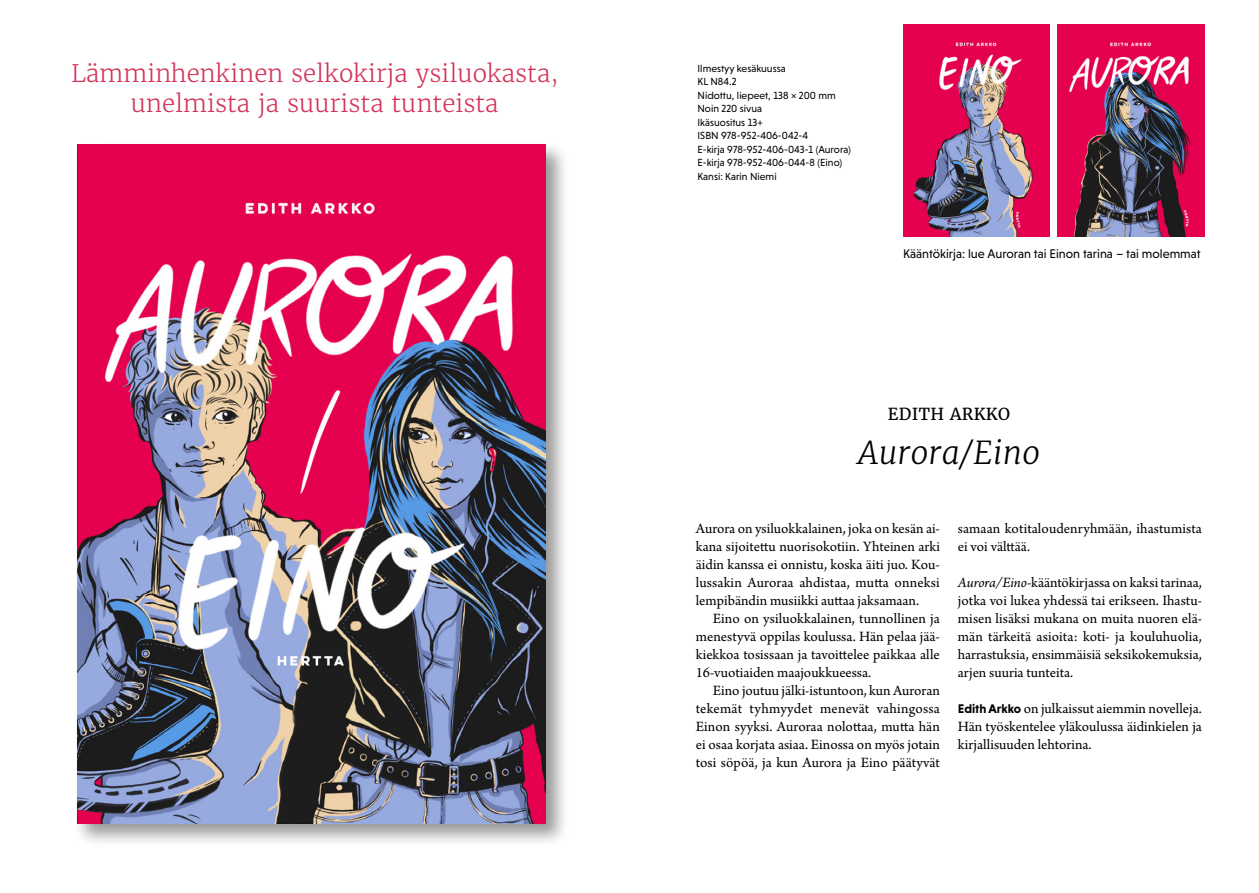
<style>
.page{position:relative;width:1259px;height:893px;background:#fff}
.page>*{position:absolute;margin:0;border:0;box-sizing:border-box;transform-origin:0 0}
.t1{font:italic 300 31.5px "Merriweather";letter-spacing:.01em;color:#000}
.t2{font:300 24px/30px "Merriweather";color:#d4335a;text-align:center}
.t3{font:16.5px "Merriweather";letter-spacing:.02em;color:#000}
.t4{font:15px/18px "Arno Pro";color:#000;text-align:justify}
.t5{font:12.75px "Niveau Grotesk";color:#000}
.t6{font:10.5px/13.5px "Niveau Grotesk";color:#000}
.s1{font-style:italic}
.s2{font-family:"Niveau Grotesk";font-weight:700;font-size:12.75px}
</style>
<div class="page">
<div style="left:73px;top:141px;width:496px;height:706px;background:#000;opacity:.4"></div>
<img style="left:77px;top:145px;width:469px;height:679px">
<img style="left:903px;top:24px;width:146px;height:213px">
<img style="left:1057px;top:24px;width:147px;height:213px">
<h2 class="t2" style="left:71px;top:58px;width:489px">Lämminhenkinen selkokirja ysiluokasta, unelmista ja suurista tunteista</h2>
<p class="t6" style="left:697px;top:61px;width:155px">Ilmestyy kesäkuussa<br>KL N84.2<br>Nidottu, liepeet, 138 × 200 mm<br>Noin 220 sivua<br>Ikäsuositus 13+<br>ISBN 978-952-406-042-4<br>E-kirja 978-952-406-043-1 (Aurora)<br>E-kirja 978-952-406-044-8 (Eino)<br>Kansi: Karin Niemi</p>
<p class="t5" style="left:903px;top:247px;width:299px">Kääntökirja: lue Auroran tai Einon tarina – tai molemmat</p>
<p class="t3" style="left:887px;top:404px;width:124px">EDITH ARKKO</p>
<h1 class="t1" style="left:858px;top:433px;width:184px">Aurora/Eino</h1>
<p class="t4" style="left:696px;top:520px;width:246px">Aurora on ysiluokkalainen, joka on kesän ai&shy;kana sijoitettu nuorisokotiin. Yhteinen arki äidin kanssa ei onnistu, koska äiti juo. Kou&shy;lussakin Auroraa ahdistaa, mutta onneksi lempibändin musiikki auttaa jaksamaan.</p>
<p class="t4" style="left:696px;top:610px;width:246px;text-indent:17px">Eino on ysiluokkalainen, tunnollinen ja menestyvä oppilas koulussa. Hän pelaa jää&shy;kiekkoa tosissaan ja tavoittelee paikkaa alle 16-vuotiaiden maajoukkueessa.</p>
<p class="t4" style="left:696px;top:682px;width:246px;text-indent:17px">Eino joutuu jälki-istuntoon, kun Auroran tekemät tyhmyydet menevät vahingossa Einon syyksi. Auroraa nolottaa, mutta hän ei osaa korjata asiaa. Einossa on myös jotain tosi söpöä, ja kun Aurora ja Eino päätyvät</p>
<p class="t4" style="left:958px;top:520px;width:245px">samaan kotitaloudenryhmään, ihastumista ei voi välttää.</p>
<p class="t4" style="left:958px;top:574px;width:246px"><span class="s1">Aurora/Eino</span>-kääntökirjassa on kaksi tarinaa, jotka voi lukea yhdessä tai erikseen. Ihastu&shy;misen lisäksi mukana on muita nuoren elä&shy;män tärkeitä asioita: koti- ja kouluhuolia, harrastuksia, ensimmäisiä seksikokemuksia, arjen suuria tunteita.</p>
<p class="t4" style="left:958px;top:700px;width:246px"><span class="s2">Edith Arkko</span> on julkaissut aiemmin novelleja.<br>Hän työskentelee yläkoulussa äidinkielen ja kirjallisuuden lehtorina.</p>
</div>
